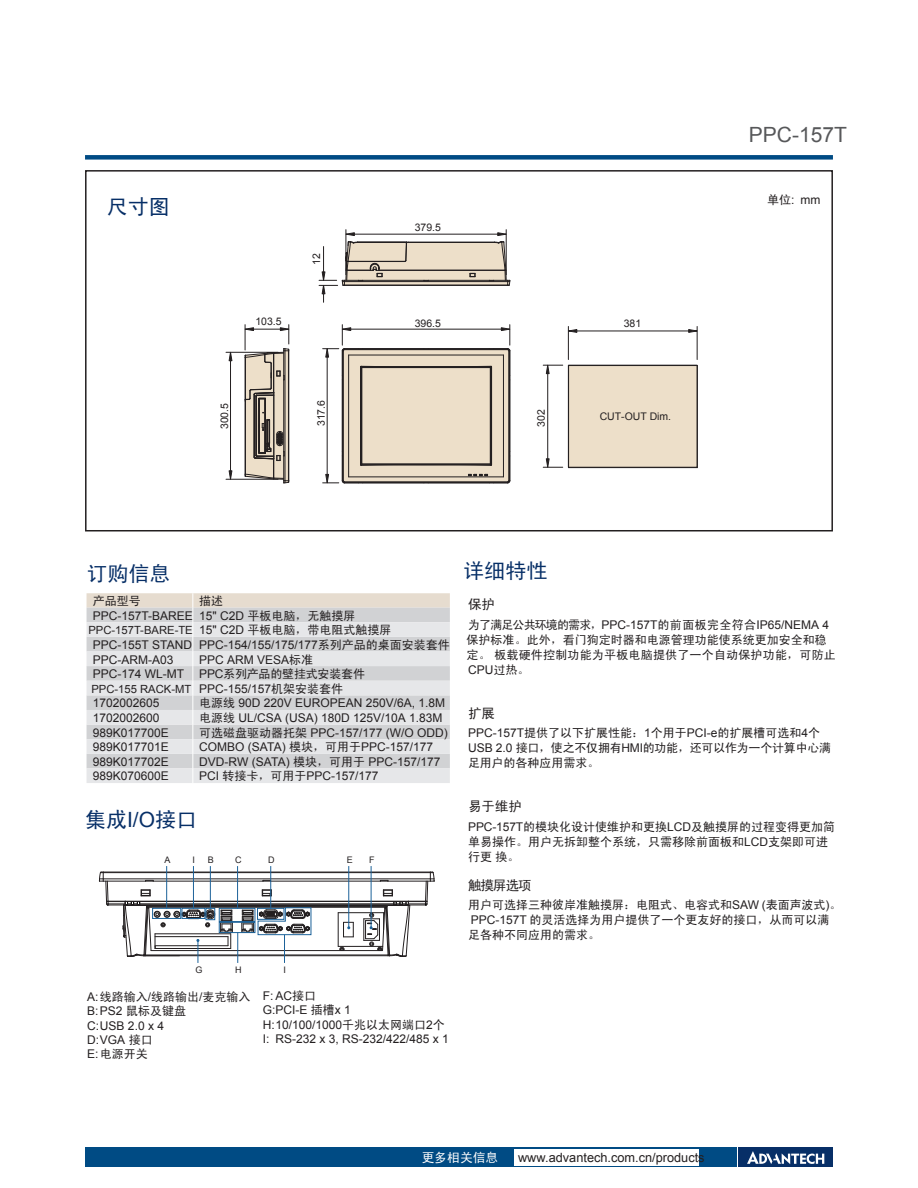
<style>
.page{position:relative;width:918px;height:1188px;background:#fff}
.page>*{position:absolute;margin:0;border:0;box-sizing:border-box;transform-origin:0 0}
.t1{font:21px "Sim Hei";color:#072f67}
.t2{font:21px "Arial";color:#57585a}
.t3{font:13.5px "Sim Hei";color:#231f20}
.t4{font:12.75px "Arial";color:#231f20}
.t5{font:12.75px "Sim Hei";color:#fff}
.t6{font:12px/14.2px "Arial";color:#231f20}
.t7{font:12px/15px "Sim Hei";color:#231f20}
.t8{font:11.25px "Arial";color:#231f20}
.t9{font:10.5px "Arial";color:#231f20}
.t10{font:9px "Arial";color:#231f20}
.s1{font-family:"Sim Hei"}
.s2{font-size:12px}
.s3{font-family:"Sim Hei";font-size:12px}
.s4{font-family:"Arial"}
</style>
<div class="page">
<div style="left:85px;top:1147px;width:651px;height:20px;background:#004b84"></div>
<div style="left:738px;top:1147px;width:95px;height:20px;background:#072f67"></div>
<svg style="left:747px;top:1151px;width:77px;height:13px"></svg>
<div style="left:514px;top:1149px;width:184px;height:16px;background:#fff"></div>
<div style="left:85px;top:155px;width:748px;height:5px;background:#004b84"></div>
<div style="left:85px;top:170px;width:748px;height:361px;border:2px solid #231f20"></div>
<hr style="left:166px;top:866px;width:1px;height:43px;background:#1c6299">
<hr style="left:210px;top:866px;width:1px;height:43px;background:#1c6299">
<hr style="left:270px;top:866px;width:1px;height:43px;background:#1c6299">
<hr style="left:237px;top:866px;width:1px;height:43px;background:#1c6299">
<hr style="left:348px;top:866px;width:1px;height:62px;background:#1c6299">
<hr style="left:371px;top:866px;width:1px;height:62px;background:#1c6299">
<svg style="left:98px;top:871px;width:337px;height:92px"></svg>
<hr style="left:193px;top:866px;width:1px;height:43px;background:#1c6299">
<div style="left:569px;top:366px;width:128px;height:102px;background:#eddfc9"></div>
<div style="left:343px;top:350px;width:166px;height:132px;background:#eddfc9"></div>
<hr style="left:508px;top:351px;width:1px;height:130px;background:#231f20">
<hr style="left:503px;top:355px;width:1px;height:122px;background:#231f20">
<hr style="left:509px;top:380px;width:1px;height:72px;background:#231f20">
<hr style="left:343px;top:351px;width:1px;height:130px;background:#231f20">
<hr style="left:348px;top:355px;width:1px;height:122px;background:#231f20">
<hr style="left:360px;top:367px;width:1px;height:98px;background:#231f20">
<hr style="left:491px;top:367px;width:1px;height:98px;background:#231f20">
<hr style="left:342px;top:380px;width:1px;height:72px;background:#231f20">
<hr style="left:361px;top:368px;width:1px;height:96px;background:#231f20">
<hr style="left:490px;top:368px;width:1px;height:96px;background:#231f20">
<hr style="left:327px;top:357px;width:1px;height:117px;background:#231f20">
<hr style="left:226px;top:352px;width:52px;height:1px;background:#231f20">
<hr style="left:226px;top:479px;width:52px;height:1px;background:#231f20">
<hr style="left:230px;top:361px;width:1px;height:110px;background:#231f20">
<svg style="left:228px;top:351px;width:5px;height:11px"></svg>
<svg style="left:228px;top:470px;width:5px;height:10px"></svg>
<svg style="left:323px;top:452px;width:188px;height:32px"></svg>
<hr style="left:346px;top:230px;width:1px;height:45px;background:#231f20">
<hr style="left:506px;top:230px;width:1px;height:45px;background:#231f20">
<svg style="left:323px;top:325px;width:188px;height:55px"></svg>
<div style="left:568px;top:365px;width:130px;height:103px;border:1px solid #231f20"></div>
<svg style="left:241px;top:325px;width:49px;height:159px"></svg>
<hr style="left:568px;top:326px;width:1px;height:34px;background:#231f20">
<hr style="left:697px;top:326px;width:1px;height:34px;background:#231f20">
<hr style="left:577px;top:331px;width:112px;height:1px;background:#231f20">
<svg style="left:567px;top:329px;width:11px;height:4px"></svg>
<svg style="left:688px;top:329px;width:10px;height:4px"></svg>
<hr style="left:547px;top:374px;width:1px;height:85px;background:#231f20">
<svg style="left:543px;top:458px;width:20px;height:10px"></svg>
<svg style="left:543px;top:364px;width:20px;height:10px"></svg>
<svg style="left:319px;top:232px;width:192px;height:70px"></svg>
<svg style="left:87px;top:593px;width:363px;height:190px;background:#dcdddd"></svg>
<h1 class="t1" style="left:107px;top:196px;width:64px">尺寸图</h1>
<p class="t9" style="left:310px;top:265px;width:13px;rotate:-90deg">12</p>
<p class="t9" style="left:415px;top:221px;width:28px">379.5</p>
<p class="t9" style="left:255px;top:314px;width:28px">103.5</p>
<p class="t9" style="left:415px;top:316px;width:28px">396.5</p>
<p class="t9" style="left:624px;top:316px;width:19px">381</p>
<p class="t9" style="left:218px;top:429px;width:28px;rotate:-90deg">300.5</p>
<p class="t9" style="left:314px;top:426px;width:28px;rotate:-90deg">317.6</p>
<p class="t9" style="left:534px;top:427px;width:19px;rotate:-90deg">302</p>
<p class="t9" style="left:600px;top:409px;width:73px">CUT-OUT Dim.</p>
<h1 class="t2" style="left:749px;top:121px;width:100px">PPC-157T</h1>
<p class="t6" style="left:767px;top:193px;width:55px"><span class="s1">单位</span>: mm</p>
<h1 class="t1" style="left:87px;top:563px;width:85px">订购信息</h1>
<p class="t7" style="left:93px;top:593px;width:49px">产品型号</p>
<p class="t7" style="left:199px;top:593px;width:25px">描述</p>
<p class="t6" style="left:93px;top:608px;width:264px">PPC-157T-BAREE 15" C2D <span class="s1">平板电脑，无触摸屏</span></p>
<p class="t8" style="left:88px;top:623px;width:305px">PPC-157T-BARE-TE <span class="s2">15" C2D</span> <span class="s3">平板电脑，带电阻式触摸屏</span></p>
<p class="t6" style="left:93px;top:638px;width:359px">PPC-155T STAND PPC-154/155/175/177<span class="s1">系列产品的桌面安装套件<br></span>PPC-ARM-A03</p>
<p class="t6" style="left:93px;top:652px;width:274px;text-indent:106px">PPC ARM VESA<span class="s1">标准<br></span>PPC-174 WL-MT PPC<span class="s1">系列产品的壁挂式安装套件</span></p>
<p class="t8" style="left:91px;top:681px;width:253px">PPC-155 RACK-MT <span class="s2">PPC-155/157</span><span class="s3">机架安装套件</span></p>
<p class="t6" style="left:93px;top:696px;width:68px">1702002605</p>
<p class="t6" style="left:199px;top:696px;width:248px"><span class="s1">电源线</span> 90D 220V EUROPEAN 250V/6A, 1.8M</p>
<p class="t6" style="left:93px;top:711px;width:68px">1702002600</p>
<p class="t6" style="left:199px;top:711px;width:245px"><span class="s1">电源线</span> UL/CSA (USA) 180D 125V/10A 1.83M</p>
<p class="t6" style="left:93px;top:725px;width:78px">989K017700E</p>
<p class="t6" style="left:199px;top:725px;width:250px"><span class="s1">可选磁盘驱动器托架</span> PPC-157/177 (W/O ODD)</p>
<p class="t6" style="left:93px;top:740px;width:78px">989K017701E</p>
<p class="t6" style="left:199px;top:740px;width:236px">COMBO (SATA) <span class="s1">模块，可用于</span>PPC-157/177</p>
<p class="t6" style="left:93px;top:755px;width:78px">989K017702E</p>
<p class="t6" style="left:199px;top:755px;width:243px">DVD-RW (SATA) <span class="s1">模块，可用于</span> PPC-157/177</p>
<p class="t6" style="left:93px;top:769px;width:78px">989K070600E</p>
<p class="t6" style="left:199px;top:769px;width:181px">PCI <span class="s1">转接卡，可用于</span>PPC-157/177</p>
<h1 class="t1" style="left:85px;top:809px;width:114px">集成<span class="s4">I/O</span>接口</h1>
<p class="t10" style="left:164px;top:854px;width:8px">A</p>
<p class="t10" style="left:208px;top:854px;width:8px">B</p>
<p class="t10" style="left:268px;top:854px;width:8px">D</p>
<p class="t10" style="left:192px;top:854px;width:4px">I</p>
<p class="t10" style="left:235px;top:854px;width:8px">C</p>
<p class="t10" style="left:347px;top:854px;width:8px">E</p>
<p class="t10" style="left:369px;top:854px;width:7px">F</p>
<p class="t10" style="left:196px;top:964px;width:9px">G</p>
<p class="t10" style="left:235px;top:964px;width:8px">H</p>
<p class="t10" style="left:284px;top:964px;width:4px">I</p>
<p class="t7" style="left:87px;top:989px;width:165px"><span class="s4">A:</span>线路输入<span class="s4">/</span>线路输出<span class="s4">/</span>麦克输入</p>
<p class="t6" style="left:87px;top:1004px;width:100px">B:PS2 <span class="s1">鼠标及键盘<br></span>C:USB 2.0 x 4<br>D:VGA <span class="s1">接口</span></p>
<p class="t7" style="left:87px;top:1046px;width:62px"><span class="s4">E:</span>电源开关</p>
<p class="t6" style="left:263px;top:989px;width:188px">F: AC<span class="s1">接口<br></span>G:PCI-E <span class="s1">插槽</span>x 1<br>H:10/100/1000<span class="s1">千兆以太网端口</span>2<span class="s1">个<br></span>I: RS-232 x 3, RS-232/422/485 x 1</p>
<h1 class="t1" style="left:464px;top:560px;width:85px">详细特性</h1>
<p class="t3" style="left:468px;top:598px;width:28px">保护</p>
<p class="t7" style="left:467px;top:617px;width:371px">为了满足公共环境的需求，<span class="s4">PPC-157T</span>的前面板完全符合<span class="s4">IP65/NEMA 4</span>保护标准。此外，看门狗定时器和电源管理功能使系统更加安全和稳定。板载硬件控制功能为平板电脑提供了一个自动保护功能，可防止</p>
<p class="t6" style="left:468px;top:662px;width:63px">CPU<span class="s1">过热。</span></p>
<p class="t3" style="left:468px;top:706px;width:28px">扩展</p>
<p class="t7" style="left:468px;top:725px;width:365px"><span class="s4">PPC-157T</span>提供了以下扩展性能：<span class="s4">1</span>个用于<span class="s4">PCI-e</span>的扩展槽可选和<span class="s4">4</span>个<br><span class="s4">USB 2.0</span> 接口，使之不仅拥有<span class="s4">HMI</span>的功能，还可以作为一个计算中心满足用户的各种应用需求。</p>
<p class="t3" style="left:468px;top:800px;width:55px">易于维护</p>
<p class="t7" style="left:468px;top:819px;width:369px"><span class="s4">PPC-157T</span>的模块化设计使维护和更换<span class="s4">LCD</span>及触摸屏的过程变得更加简单易操作。用户无拆卸整个系统，只需移除前面板和<span class="s4">LCD</span>支架即可进行更换。</p>
<p class="t3" style="left:468px;top:878px;width:65px">触摸屏选项</p>
<p class="t7" style="left:468px;top:897px;width:375px">用户可选择三种彼岸准触摸屏：电阻式、电容式和<span class="s4">SAW (</span>表面声波式<span class="s4">)</span>。<br><span class="s4">PPC-157T</span> 的灵活选择为用户提供了一个更友好的接口，从而可以满足各种不同应用的需求。</p>
<p class="t5" style="left:422px;top:1151px;width:78px">更多相关信息</p>
<p class="t4" style="left:518px;top:1149px;width:188px">www.advantech.com.cn/products</p>
</div>
